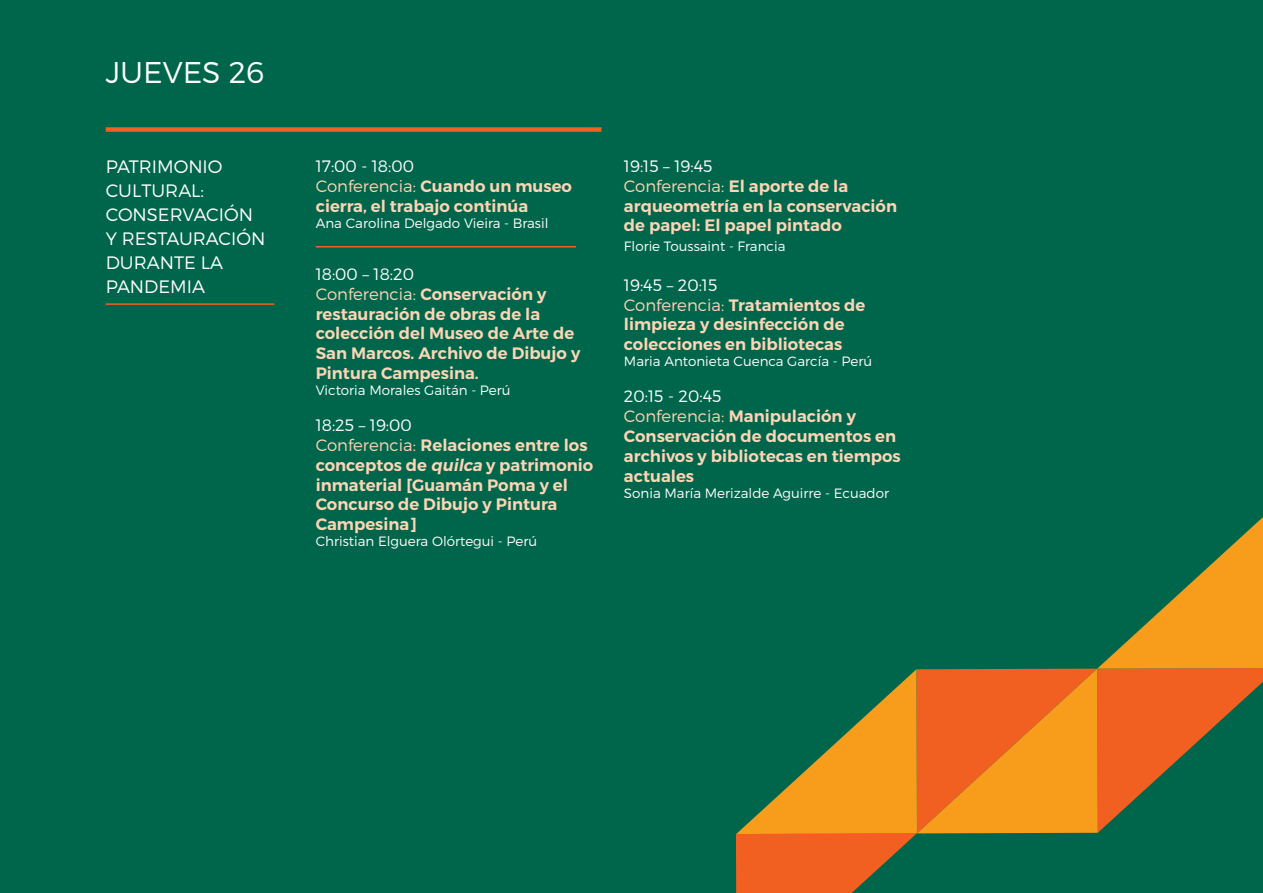
<style>
.page{position:relative;width:1263px;height:893px;background:#00664b}
.page>*{position:absolute;margin:0;border:0;box-sizing:border-box;transform-origin:0 0}
.t1{font:30px "Trueno Lt";color:#fff}
.t2{font:18px/24px "Trueno Lt";color:#fff}
.t3{font:16.5px/19.8px "Trueno S Bd";color:#fdd5b5}
.t4{font:16.5px "Trueno Lt";color:#fff}
.t5{font:13.5px "Trueno Lt";color:#fff}
.s1{font-family:"Trueno Lt"}
.s2{font-style:italic}
</style>
<div class="page">
<svg style="left:736px;top:504px;width:527px;height:389px;background:#5f6f39"></svg>
<div style="left:106px;top:127px;width:495px;height:5px;background:#f26021"></div>
<hr style="left:316px;top:246px;width:260px;height:2px;background:#f26021">
<hr style="left:106px;top:303px;width:168px;height:2px;background:#f26021">
<p class="t1" style="left:106px;top:54px;width:160px">JUEVES 26</p>
<p class="t2" style="left:106px;top:155px;width:161px">PATRIMONIO<br>CULTURAL:<br>CONSERVACIÓN<br>Y RESTAURACIÓN<br>DURANTE LA<br>PANDEMIA</p>
<p class="t4" style="left:316px;top:156px;width:100px">17:00 - 18:00</p>
<p class="t3" style="left:316px;top:176px;width:258px"><span class="s1">Conferencia:</span> Cuando un museo cierra, el trabajo continúa</p>
<p class="t5" style="left:316px;top:215px;width:234px">Ana Carolina Delgado Vieira - Brasil</p>
<p class="t4" style="left:316px;top:264px;width:100px">18:00 – 18:20</p>
<p class="t3" style="left:316px;top:284px;width:266px"><span class="s1">Conferencia:</span> Conservación y restauración de obras de la colección del Museo de Arte de<br>San Marcos. Archivo de Dibujo y<br>Pintura Campesina.</p>
<p class="t5" style="left:316px;top:382px;width:196px">Victoria Morales Gaitán - Perú</p>
<p class="t4" style="left:316px;top:415px;width:98px">18:25 – 19:00</p>
<p class="t3" style="left:316px;top:435px;width:279px"><span class="s1">Conferencia:</span> Relaciones entre los conceptos de <span class="s2">quilca</span> y patrimonio inmaterial [Guamán Poma y el<br>Concurso de Dibujo y Pintura<br>Campesina]</p>
<p class="t5" style="left:316px;top:533px;width:223px">Christian Elguera Olórtegui - Perú</p>
<p class="t4" style="left:624px;top:156px;width:90px">19:15 – 19:45</p>
<p class="t3" style="left:624px;top:176px;width:275px"><span class="s1">Conferencia:</span> El aporte de la arqueometría en la conservación de papel: El papel pintado</p>
<p class="t5" style="left:624px;top:238px;width:163px">Florie Toussaint - Francia</p>
<p class="t4" style="left:624px;top:275px;width:95px">19:45 – 20:15</p>
<p class="t3" style="left:624px;top:295px;width:243px"><span class="s1">Conferencia:</span> Tratamientos de limpieza y desinfección de colecciones en bibliotecas</p>
<p class="t5" style="left:624px;top:353px;width:250px">Maria Antonieta Cuenca García - Perú</p>
<p class="t4" style="left:624px;top:386px;width:99px">20:15 - 20:45</p>
<p class="t3" style="left:624px;top:407px;width:278px"><span class="s1">Conferencia:</span> Manipulación y<br>Conservación de documentos en archivos y bibliotecas en tiempos actuales</p>
<p class="t5" style="left:624px;top:485px;width:267px">Sonia María Merizalde Aguirre - Ecuador</p>
</div>
